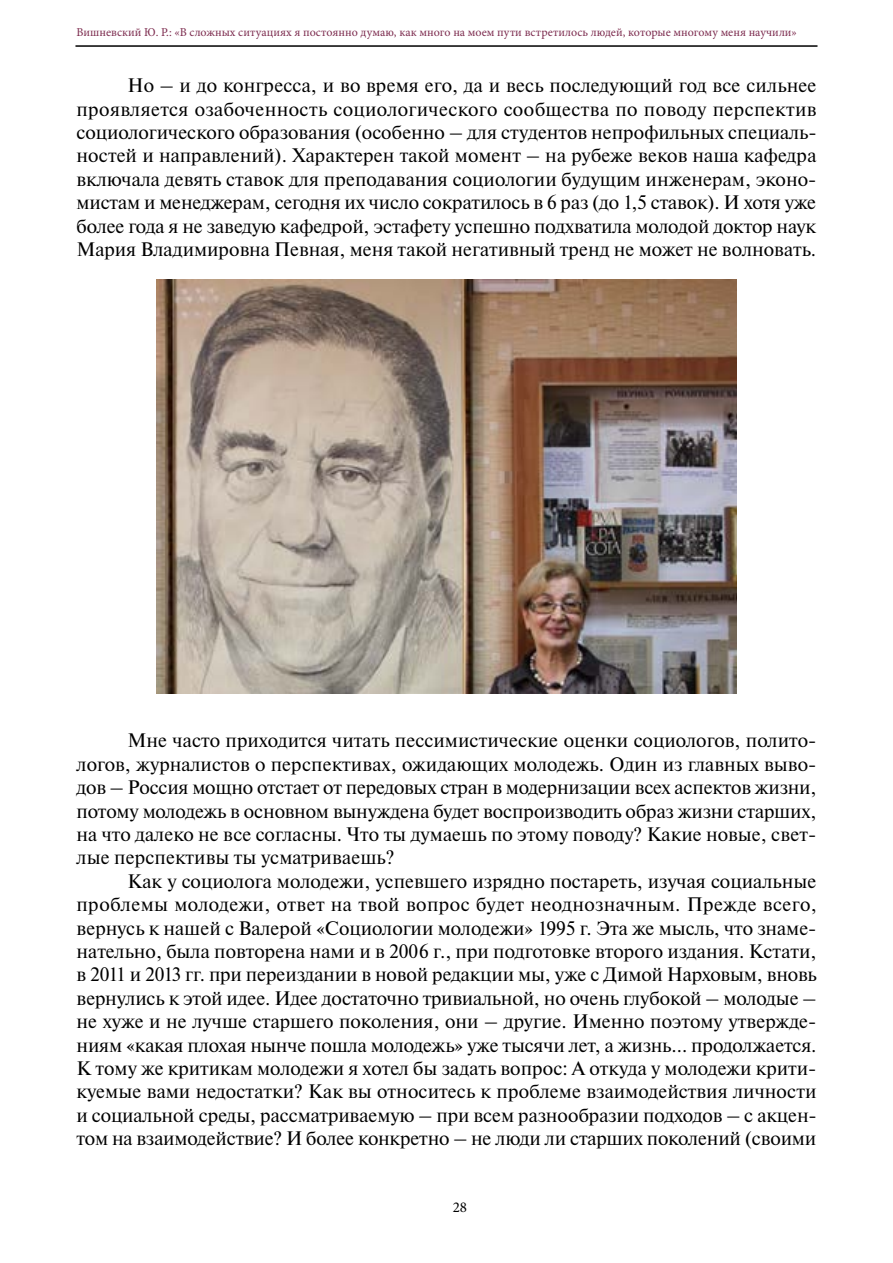
<style>
.page{position:relative;width:893px;height:1263px;background:#fff}
.page>*{position:absolute;margin:0;border:0;box-sizing:border-box;transform-origin:0 0}
.t1{font:19.5px/23.4px "Newton";letter-spacing:-.005em;color:#000;text-align:justify}
.t2{font:15px "Minion Pro";color:#000}
.t3{font:12px "Minion Pro";color:#7c2b4e}
</style>
<div class="page">
<hr style="left:75px;top:45px;width:742px;height:2px;background:#000">
<img style="left:157px;top:279px;width:579px;height:414px">
<p class="t3" style="left:77px;top:24px;width:722px">Вишневский Ю. Р.: «В сложных ситуациях я постоянно думаю, как много на моем пути встретилось людей, которые многому меня научили»</p>
<p class="t1" style="left:77px;top:74px;width:742px;text-indent:51px">Но – и до конгресса, и во время его, да и весь последующий год все сильнее проявляется озабоченность социологического сообщества по поводу перспектив социологического образования (особенно – для студентов непрофильных специаль&shy;ностей и направлений). Характерен такой момент – на рубеже веков наша кафедра включала девять ставок для преподавания социологии будущим инженерам, эконо&shy;мистам и менеджерам, сегодня их число сократилось в 6 раз (до 1,5 ставок). И хотя уже более года я не заведую кафедрой, эстафету успешно подхватила молодой доктор наук Мария Владимировна Певная, меня такой негативный тренд не может не волновать.</p>
<p class="t1" style="left:77px;top:729px;width:741px;text-indent:51px">Мне часто приходится читать пессимистические оценки социологов, полито&shy;логов, журналистов о перспективах, ожидающих молодежь. Один из главных выво&shy;дов – Россия мощно отстает от передовых стран в модернизации всех аспектов жизни, потому молодежь в основном вынуждена будет воспроизводить образ жизни старших, на что далеко не все согласны. Что ты думаешь по этому поводу? Какие новые, свет&shy;лые перспективы ты усматриваешь?</p>
<p class="t1" style="left:77px;top:870px;width:742px;text-indent:51px">Как у социолога молодежи, успевшего изрядно постареть, изучая социальные проблемы молодежи, ответ на твой вопрос будет неоднозначным. Прежде всего, вернусь к нашей с Валерой «Социологии молодежи» 1995 г. Эта же мысль, что знаме&shy;нательно, была повторена нами и в 2006 г., при подготовке второго издания. Кстати, в 2011 и 2013 гг. при переиздании в новой редакции мы, уже с Димой Нарховым, вновь вернулись к этой идее. Идее достаточно тривиальной, но очень глубокой – молодые – не хуже и не лучше старшего поколения, они – другие. Именно поэтому утвержде&shy;ниям «какая плохая нынче пошла молодежь» уже тысячи лет, а жизнь… продолжается.<br>К тому же критикам молодежи я хотел бы задать вопрос: А откуда у молодежи крити&shy;куемые вами недостатки? Как вы относитесь к проблеме взаимодействия личности и социальной среды, рассматриваемую – при всем разнообразии подходов – с акцен&shy;том на взаимодействие? И более конкретно – не люди ли старших поколений (своими</p>
<p class="t2" style="left:453px;top:1197px;width:16px">28</p>
</div>
